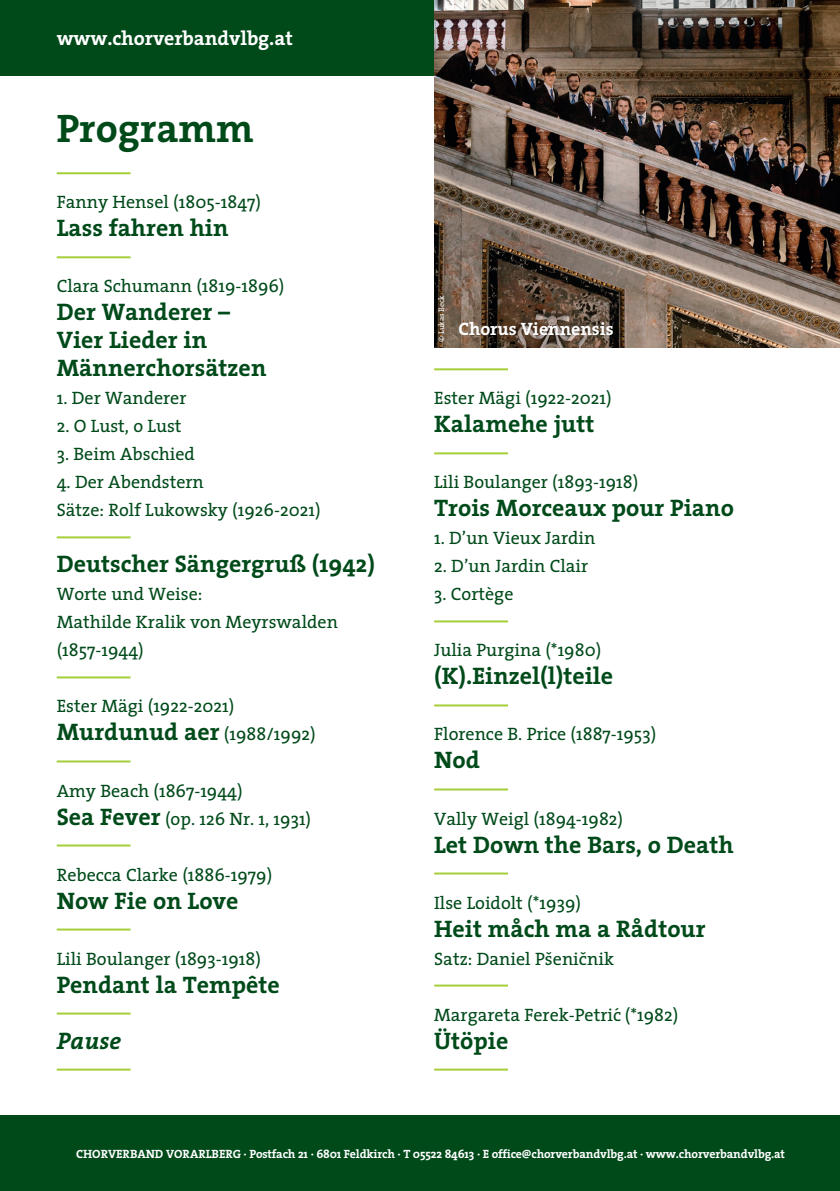
<style>
.page{position:relative;width:840px;height:1191px;background:#fff}
.page>*{position:absolute;margin:0;border:0;box-sizing:border-box;transform-origin:0 0}
.t1{font:700 40px "The Serif";color:#004a1a}
.t2{font:700 24px/28px "The Serif";color:#004a1a}
.t3{font:italic 700 24px "The Serif";color:#004a1a}
.t4{font:700 20px "The Serif";letter-spacing:-.005em;color:#fff}
.t5{font:18px/28px "The Serif Plain";color:#004a1a}
.t6{font:700 18px "The Serif";letter-spacing:-.005em;color:#fff}
.t7{font:700 12px "The Serif";letter-spacing:-.015em;color:#fff}
.t8{font:8px "The Serif Plain";letter-spacing:-.015em;color:#fff}
.s1{font-family:"The Serif Plain";font-weight:400;font-size:18px}
.s2{font-family:"The Serif";font-weight:700;font-size:24px}
</style>
<div class="page">
<hr style="left:57px;top:172px;width:73px;height:2px;background:#a6ce39">
<hr style="left:57px;top:256px;width:73px;height:2px;background:#a6ce39">
<hr style="left:57px;top:536px;width:73px;height:2px;background:#a6ce39">
<hr style="left:57px;top:676px;width:73px;height:2px;background:#a6ce39">
<hr style="left:57px;top:760px;width:73px;height:2px;background:#a6ce39">
<hr style="left:57px;top:844px;width:73px;height:2px;background:#a6ce39">
<hr style="left:57px;top:928px;width:73px;height:2px;background:#a6ce39">
<hr style="left:57px;top:1012px;width:73px;height:2px;background:#a6ce39">
<hr style="left:57px;top:1068px;width:73px;height:2px;background:#a6ce39">
<hr style="left:434px;top:368px;width:73px;height:2px;background:#a6ce39">
<hr style="left:434px;top:452px;width:73px;height:2px;background:#a6ce39">
<hr style="left:434px;top:620px;width:73px;height:2px;background:#a6ce39">
<hr style="left:434px;top:704px;width:73px;height:2px;background:#a6ce39">
<hr style="left:434px;top:788px;width:73px;height:2px;background:#a6ce39">
<hr style="left:434px;top:872px;width:73px;height:2px;background:#a6ce39">
<hr style="left:434px;top:984px;width:73px;height:2px;background:#a6ce39">
<hr style="left:434px;top:1068px;width:73px;height:2px;background:#a6ce39">
<div style="left:0;top:1115px;width:839px;height:76px;background:#004a1a"></div>
<div style="left:0;top:0;width:839px;height:76px;background:#004a1a"></div>
<img style="left:434px;top:0;width:405px;height:347px">
<p class="t4" style="left:57px;top:22px;width:237px">www.chorverbandvlbg.at</p>
<h1 class="t1" style="left:57px;top:95px;width:198px">Programm</h1>
<p class="t5" style="left:57px;top:188px;width:206px">Fanny Hensel (1805-1847)</p>
<h2 class="t2" style="left:57px;top:213px;width:173px">Lass fahren hin</h2>
<p class="t5" style="left:57px;top:272px;width:229px">Clara Schumann (1819-1896)</p>
<h2 class="t2" style="left:57px;top:297px;width:211px">Der Wanderer –<br>Vier Lieder in<br>Männerchorsätzen</h2>
<p class="t5" style="left:57px;top:384px;width:131px">1. Der Wanderer</p>
<p class="t5" style="left:57px;top:412px;width:126px">2. O Lust, o Lust</p>
<p class="t5" style="left:57px;top:440px;width:140px">3. Beim Abschied</p>
<p class="t5" style="left:57px;top:468px;width:265px">4. Der Abendstern<br>Sätze: Rolf Lukowsky (1926-2021)</p>
<h2 class="t2" style="left:57px;top:549px;width:320px">Deutscher Sängergruß (1942)</h2>
<p class="t5" style="left:57px;top:580px;width:282px">Worte und Weise:<br>Mathilde Kralik von Meyrswalden (1857-1944)</p>
<p class="t5" style="left:57px;top:692px;width:179px">Ester Mägi (1922-2021)</p>
<h2 class="t2" style="left:57px;top:717px;width:260px">Murdunud aer <span class="s1">(1988/1992)</span></h2>
<p class="t5" style="left:57px;top:776px;width:256px">Amy Beach (1867-1944)<br><span class="s2">Sea Fever</span> (op. 126 Nr. 1, 1931)</p>
<p class="t5" style="left:57px;top:860px;width:217px">Rebecca Clarke (1886-1979)</p>
<h2 class="t2" style="left:57px;top:885px;width:183px">Now Fie on Love</h2>
<p class="t5" style="left:57px;top:944px;width:205px">Lili Boulanger (1893-1918)</p>
<h2 class="t2" style="left:57px;top:969px;width:224px">Pendant la Tempête</h2>
<h2 class="t3" style="left:57px;top:1020px;width:66px">Pause</h2>
<p class="t8" style="left:434px;top:342px;width:48px;rotate:-90deg">© Lukas Beck</p>
<p class="t6" style="left:458px;top:313px;width:156px">Chorus Viennensis</p>
<p class="t5" style="left:434px;top:384px;width:179px">Ester Mägi (1922-2021)</p>
<h2 class="t2" style="left:434px;top:409px;width:162px">Kalamehe jutt</h2>
<p class="t5" style="left:434px;top:468px;width:205px">Lili Boulanger (1893-1918)</p>
<h2 class="t2" style="left:434px;top:493px;width:301px">Trois Morceaux pour Piano</h2>
<p class="t5" style="left:434px;top:524px;width:163px">1. D’un Vieux Jardin</p>
<p class="t5" style="left:434px;top:552px;width:155px">2. D’un Jardin Clair</p>
<p class="t5" style="left:434px;top:580px;width:81px">3. Cortège</p>
<p class="t5" style="left:434px;top:636px;width:168px">Julia Purgina (*1980)</p>
<h2 class="t2" style="left:434px;top:661px;width:180px">(K).Einzel(l)teile</h2>
<p class="t5" style="left:434px;top:720px;width:223px">Florence B. Price (1887-1953)</p>
<h2 class="t2" style="left:434px;top:745px;width:47px">Nod</h2>
<p class="t5" style="left:434px;top:804px;width:190px">Vally Weigl (1894-1982)</p>
<h2 class="t2" style="left:434px;top:829px;width:301px">Let Down the Bars, o Death</h2>
<p class="t5" style="left:434px;top:888px;width:148px">Ilse Loidolt (*1939)</p>
<h2 class="t2" style="left:434px;top:913px;width:273px">Heit måch ma a Rådtour</h2>
<p class="t5" style="left:434px;top:944px;width:181px">Satz: Daniel Psˇenicˇnik</p>
<p class="t5" style="left:434px;top:1000px;width:245px">Margareta Ferek-Petric´ (*1982)</p>
<h2 class="t2" style="left:434px;top:1025px;width:76px">Ütöpie</h2>
<p class="t7" style="left:76px;top:1143px;width:710px">CHORVERBAND VORARLBERG · Postfach 21 · 6801 Feldkirch · T 05522 84613 · E office@chorverbandvlbg.at · www.chorverbandvlbg.at</p>
</div>
